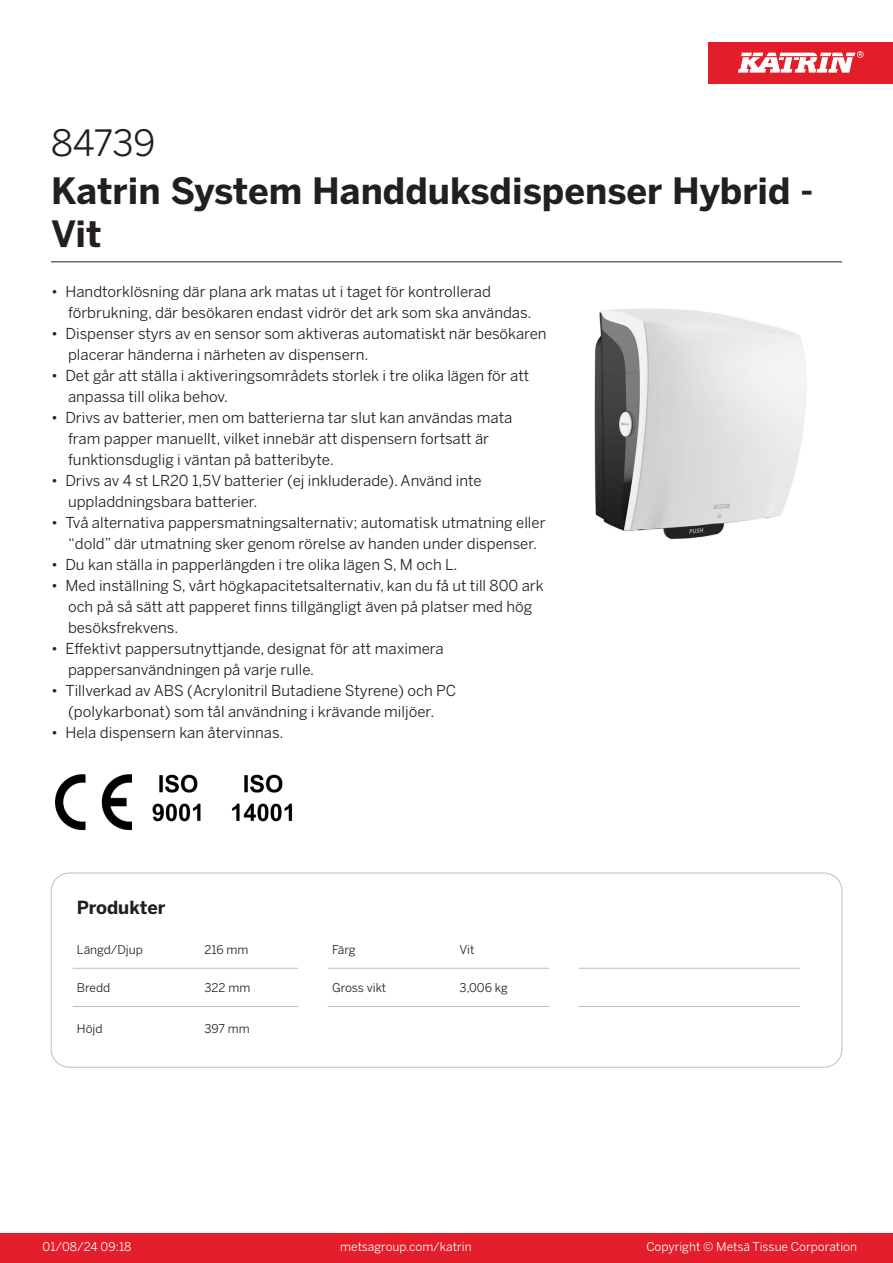
<style>
.page{position:relative;width:893px;height:1263px;background:#fff}
.page>*{position:absolute;margin:0;border:0;box-sizing:border-box;transform-origin:0 0}
.Product_Name{font:700 36px/43.2px "Benton Sans";color:#231f20}
.External_material_co{font:36px "Benton Sans";letter-spacing:-.01em;color:#231f20}
.T_TableHeader{font:700 18px "Benton Sans";color:#231f20}
.MarketingBullets{font:15px/21px "Benton Sans";color:#231f20}
.t1{font:12px "Benton Sans";color:#fff}
.T_TableBody{font:12px "Benton Sans";color:#231f20}
</style>
<div class="page">
<div style="left:0;top:1233px;width:893px;height:30px;background:#e41e2b"></div>
<div style="left:708px;top:43px;width:185px;height:41px;background:#e31e28"></div>
<svg style="left:738px;top:51px;width:126px;height:22px"></svg>
<hr style="left:73px;top:968px;width:127px;height:1px;background:#bcbdc0">
<hr style="left:200px;top:968px;width:98px;height:1px;background:#bcbdc0">
<hr style="left:328px;top:968px;width:127px;height:1px;background:#bcbdc0">
<hr style="left:455px;top:968px;width:94px;height:1px;background:#bcbdc0">
<hr style="left:579px;top:968px;width:127px;height:1px;background:#bcbdc0">
<hr style="left:706px;top:968px;width:94px;height:1px;background:#bcbdc0">
<hr style="left:73px;top:1006px;width:127px;height:1px;background:#bcbdc0">
<hr style="left:200px;top:1006px;width:98px;height:1px;background:#bcbdc0">
<hr style="left:328px;top:1006px;width:127px;height:1px;background:#bcbdc0">
<hr style="left:455px;top:1006px;width:94px;height:1px;background:#bcbdc0">
<hr style="left:579px;top:1006px;width:127px;height:1px;background:#bcbdc0">
<hr style="left:706px;top:1006px;width:94px;height:1px;background:#bcbdc0">
<div style="left:51px;top:873px;width:791px;height:194px;border:1px solid #bcbdc0;border-radius:18px"></div>
<img style="left:594px;top:308px;width:212px;height:232px">
<img style="left:55px;top:774px;width:77px;height:57px">
<img style="left:152px;top:774px;width:49px;height:48px">
<img style="left:232px;top:774px;width:61px;height:48px">
<hr style="left:51px;top:261px;width:791px;height:1px;background:#231f20">
<p class="External_material_co" style="left:51px;top:121px;width:106px">84739</p>
<p class="Product_Name" style="left:51px;top:170px;width:764px">Katrin System Handduksdispenser Hybrid -<br>Vit</p>
<p class="MarketingBullets" style="left:68px;top:281px;width:465px;text-indent:-17px">• Handtorklösning där plana ark matas ut i taget för kontrollerad förbrukning, där besökaren endast vidrör det ark som ska användas.</p>
<p class="MarketingBullets" style="left:68px;top:323px;width:480px;text-indent:-17px">• Dispenser styrs av en sensor som aktiveras automatiskt när besökaren placerar händerna i närheten av dispensern.</p>
<p class="MarketingBullets" style="left:68px;top:365px;width:463px;text-indent:-17px">• Det går att ställa i aktiveringsområdets storlek i tre olika lägen för att anpassa till olika behov.</p>
<p class="MarketingBullets" style="left:68px;top:407px;width:446px;text-indent:-17px">• Drivs av batterier, men om batterierna tar slut kan användas mata fram papper manuellt, vilket innebär att dispensern fortsatt är funktionsduglig i väntan på batteribyte.</p>
<p class="MarketingBullets" style="left:68px;top:470px;width:415px;text-indent:-17px">• Drivs av 4 st LR20 1,5V batterier (ej inkluderade). Använd inte uppladdningsbara batterier.</p>
<p class="MarketingBullets" style="left:51px;top:512px;width:496px;text-align:center">• Två alternativa pappersmatningsalternativ; automatisk utmatning eller “dold” där utmatning sker genom rörelse av handen under dispenser.</p>
<p class="MarketingBullets" style="left:51px;top:554px;width:408px">• Du kan ställa in papperlängden i tre olika lägen S, M och L.</p>
<p class="MarketingBullets" style="left:68px;top:575px;width:477px;text-indent:-17px">• Med inställning S, vårt högkapacitetsalternativ, kan du få ut till 800 ark och på så sätt att papperet finns tillgängligt även på platser med hög besöksfrekvens.</p>
<p class="MarketingBullets" style="left:68px;top:638px;width:377px;text-indent:-17px">• Effektivt pappersutnyttjande, designat för att maximera pappersanvändningen på varje rulle.</p>
<p class="MarketingBullets" style="left:51px;top:680px;width:407px;text-align:center">• Tillverkad av ABS (Acrylonitril Butadiene Styrene) och PC (polykarbonat) som tål användning i krävande miljöer.</p>
<p class="MarketingBullets" style="left:51px;top:722px;width:234px">• Hela dispensern kan återvinnas.</p>
<p class="T_TableHeader" style="left:77px;top:896px;width:90px">Produkter</p>
<p class="T_TableBody" style="left:77px;top:942px;width:68px">Längd/Djup</p>
<p class="T_TableBody" style="left:204px;top:942px;width:46px">216 mm</p>
<p class="T_TableBody" style="left:332px;top:942px;width:25px">Färg</p>
<p class="T_TableBody" style="left:460px;top:942px;width:16px">Vit</p>
<p class="T_TableBody" style="left:77px;top:980px;width:35px">Bredd</p>
<p class="T_TableBody" style="left:204px;top:980px;width:47px">322 mm</p>
<p class="T_TableBody" style="left:332px;top:980px;width:56px">Gross vikt</p>
<p class="T_TableBody" style="left:460px;top:980px;width:50px">3,006 kg</p>
<p class="T_TableBody" style="left:77px;top:1021px;width:27px">Höjd</p>
<p class="T_TableBody" style="left:204px;top:1021px;width:47px">397 mm</p>
<p class="t1" style="left:43px;top:1239px;width:90px">01/08/24 09:18</p>
<p class="t1" style="left:340px;top:1239px;width:133px">metsagroup.com/katrin</p>
<p class="t1" style="left:646px;top:1239px;width:212px">Copyright © Metsä Tissue Corporation</p>
</div>
